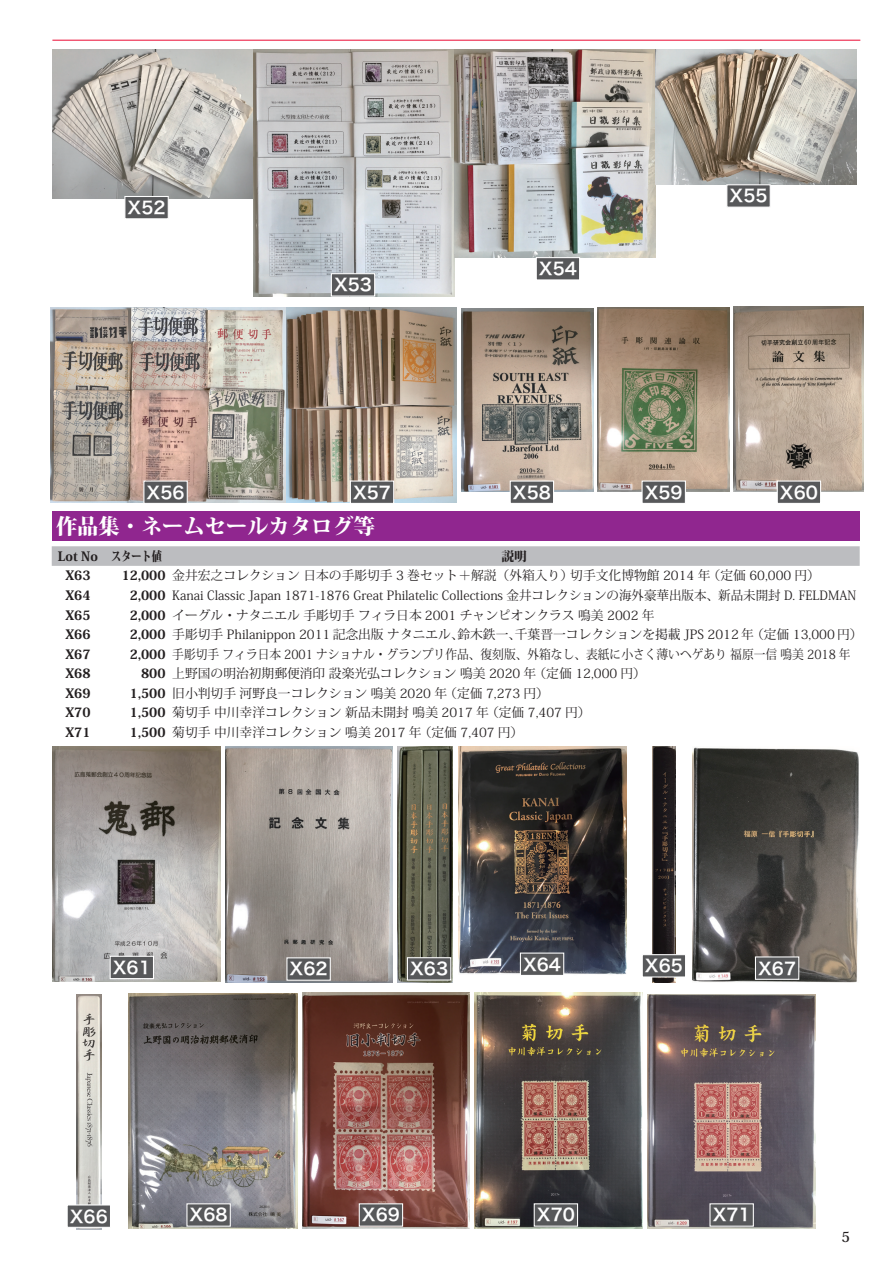
<style>
.page{position:relative;width:893px;height:1263px;background:#fff}
.page>*{position:absolute;margin:0;border:0;box-sizing:border-box;transform-origin:0 0}
.t1{font:800 21.3px "Koz Min Pro";color:#fff}
.t2{font:16.95px "Hira Kaku Pro N W6";color:#fff}
.t3{font:700 13.8px "Koz Min Pro";color:#231f20}
.t4{font:12.75px "Koz Min Pro";color:#231f20}
.t5{font:12.75px "Koz Min Pro";color:#231f20;scale:.92 1}
.t6{font:800 12.75px "Koz Min Pro";color:#231f20}
.s1{font-weight:800}
</style>
<div class="page">
<hr style="left:52px;top:40px;width:808px;height:1px;background:#ed1a40">
<img style="left:52px;top:50px;width:201px;height:148px">
<img style="left:253px;top:50px;width:201px;height:247px">
<img style="left:454px;top:50px;width:201px;height:207px">
<img style="left:655px;top:50px;width:201px;height:134px">
<img style="left:50px;top:307px;width:406px;height:196px">
<img style="left:462px;top:308px;width:132px;height:183px">
<img style="left:598px;top:308px;width:132px;height:183px">
<img style="left:734px;top:306px;width:130px;height:185px">
<svg style="left:52px;top:546px;width:808px;height:20px"></svg>
<div style="left:52px;top:511px;width:808px;height:30px;background:#90268f"></div>
<img style="left:52px;top:747px;width:168px;height:234px">
<img style="left:226px;top:747px;width:166px;height:235px">
<img style="left:398px;top:747px;width:55px;height:235px">
<img style="left:458px;top:747px;width:168px;height:228px">
<img style="left:653px;top:747px;width:22px;height:235px">
<img style="left:77px;top:994px;width:24px;height:236px">
<img style="left:692px;top:747px;width:167px;height:235px">
<img style="left:129px;top:994px;width:168px;height:234px">
<img style="left:302px;top:993px;width:167px;height:235px">
<img style="left:475px;top:993px;width:167px;height:235px">
<img style="left:648px;top:994px;width:168px;height:234px">
<svg style="left:124px;top:195px;width:45px;height:24px"></svg>
<svg style="left:330px;top:273px;width:46px;height:24px"></svg>
<svg style="left:535px;top:257px;width:46px;height:23px"></svg>
<svg style="left:726px;top:184px;width:45px;height:23px"></svg>
<svg style="left:143px;top:480px;width:45px;height:23px"></svg>
<svg style="left:349px;top:480px;width:46px;height:23px"></svg>
<svg style="left:509px;top:480px;width:46px;height:23px"></svg>
<svg style="left:641px;top:480px;width:45px;height:23px"></svg>
<svg style="left:776px;top:480px;width:46px;height:23px"></svg>
<svg style="left:109px;top:955px;width:46px;height:25px"></svg>
<svg style="left:286px;top:957px;width:45px;height:24px"></svg>
<svg style="left:406px;top:957px;width:46px;height:24px"></svg>
<svg style="left:519px;top:952px;width:46px;height:23px"></svg>
<svg style="left:642px;top:953px;width:43px;height:25px"></svg>
<svg style="left:67px;top:1204px;width:43px;height:24px"></svg>
<svg style="left:754px;top:956px;width:46px;height:24px"></svg>
<svg style="left:186px;top:1203px;width:45px;height:24px"></svg>
<svg style="left:358px;top:1203px;width:46px;height:24px"></svg>
<svg style="left:533px;top:1203px;width:46px;height:24px"></svg>
<svg style="left:709px;top:1203px;width:45px;height:24px"></svg>
<h2 class="t2" style="left:128px;top:192px;width:40px">X52</h2>
<h2 class="t2" style="left:334px;top:270px;width:40px">X53</h2>
<h2 class="t2" style="left:539px;top:254px;width:40px">X54</h2>
<h2 class="t2" style="left:729px;top:181px;width:40px">X55</h2>
<h2 class="t2" style="left:147px;top:477px;width:40px">X56</h2>
<h2 class="t2" style="left:353px;top:477px;width:40px">X57</h2>
<h2 class="t2" style="left:513px;top:477px;width:40px">X58</h2>
<h2 class="t2" style="left:645px;top:477px;width:40px">X59</h2>
<h2 class="t2" style="left:780px;top:477px;width:40px">X60</h2>
<h1 class="t1" style="left:56px;top:510px;width:320px">作品集・ネームセールカタログ等</h1>
<p class="t6" style="left:58px;top:547px;width:106px">Lot No スタート値</p>
<p class="t6" style="left:502px;top:547px;width:27px">説明</p>
<p class="t6" style="left:65px;top:566px;width:27px">X63</p>
<p class="t4" style="left:122px;top:567px;width:700px"><span class="s1">12,000</span> 金井宏之コレクション 日本の手彫切手 3 巻セット＋解説（外箱入り）切手文化博物館 2014 年 （定価 60,000 円）</p>
<p class="t6" style="left:65px;top:586px;width:27px">X64</p>
<p class="t4" style="left:130px;top:586px;width:728px"><span class="s1">2,000</span> Kanai Classic Japan 1871-1876 Great Philatelic Collections 金井コレクションの海外豪華出版本、新品未開封 D. FELDMAN</p>
<p class="t6" style="left:65px;top:605px;width:27px">X65</p>
<p class="t4" style="left:130px;top:606px;width:526px"><span class="s1">2,000</span> イーグル・ナタニエル 手彫切手 フィラ日本 2001 チャンピオンクラス 鳴美 2002 年</p>
<p class="t6" style="left:65px;top:625px;width:27px">X66</p>
<p class="t4" style="left:130px;top:625px;width:734px"><span class="s1">2,000</span> 手彫切手 Philanippon 2011 記念出版 ナタニエル、鈴木鉄一、千葉晋一コレクションを掲載 JPS 2012 年 （定価 13,000 円）</p>
<p class="t6" style="left:65px;top:644px;width:27px">X67</p>
<p class="t5" style="left:130px;top:645px;width:785px"><span class="s1">2,000</span> 手彫切手 フィラ日本 2001 ナショナル・グランプリ作品、復刻版、外箱なし、表紙に小さく薄いヘゲあり 福原一信 鳴美 2018 年</p>
<p class="t6" style="left:65px;top:664px;width:27px">X68</p>
<p class="t4" style="left:141px;top:664px;width:506px"><span class="s1">800</span> 上野国の明治初期郵便消印 設楽光弘コレクション 鳴美 2020 年 （定価 12,000 円）</p>
<p class="t6" style="left:65px;top:684px;width:27px">X69</p>
<p class="t4" style="left:130px;top:684px;width:420px"><span class="s1">1,500</span> 旧小判切手 河野良一コレクション 鳴美 2020 年 （定価 7,273 円）</p>
<p class="t6" style="left:65px;top:703px;width:27px">X70</p>
<p class="t4" style="left:130px;top:704px;width:462px"><span class="s1">1,500</span> 菊切手 中川幸洋コレクション 新品未開封 鳴美 2017 年 （定価 7,407 円）</p>
<p class="t6" style="left:65px;top:723px;width:27px">X71</p>
<p class="t4" style="left:130px;top:723px;width:395px"><span class="s1">1,500</span> 菊切手 中川幸洋コレクション 鳴美 2017 年 （定価 7,407 円）</p>
<h2 class="t2" style="left:113px;top:952px;width:40px">X61</h2>
<h2 class="t2" style="left:290px;top:954px;width:40px">X62</h2>
<h2 class="t2" style="left:410px;top:954px;width:40px">X63</h2>
<h2 class="t2" style="left:523px;top:949px;width:40px">X64</h2>
<h2 class="t2" style="left:645px;top:950px;width:40px">X65</h2>
<h2 class="t2" style="left:758px;top:953px;width:40px">X67</h2>
<h2 class="t2" style="left:70px;top:1201px;width:40px">X66</h2>
<h2 class="t2" style="left:190px;top:1200px;width:40px">X68</h2>
<h2 class="t2" style="left:362px;top:1200px;width:40px">X69</h2>
<h2 class="t2" style="left:537px;top:1200px;width:40px">X70</h2>
<h2 class="t2" style="left:713px;top:1200px;width:40px">X71</h2>
<p class="t3" style="left:842px;top:1227px;width:10px">5</p>
</div>
